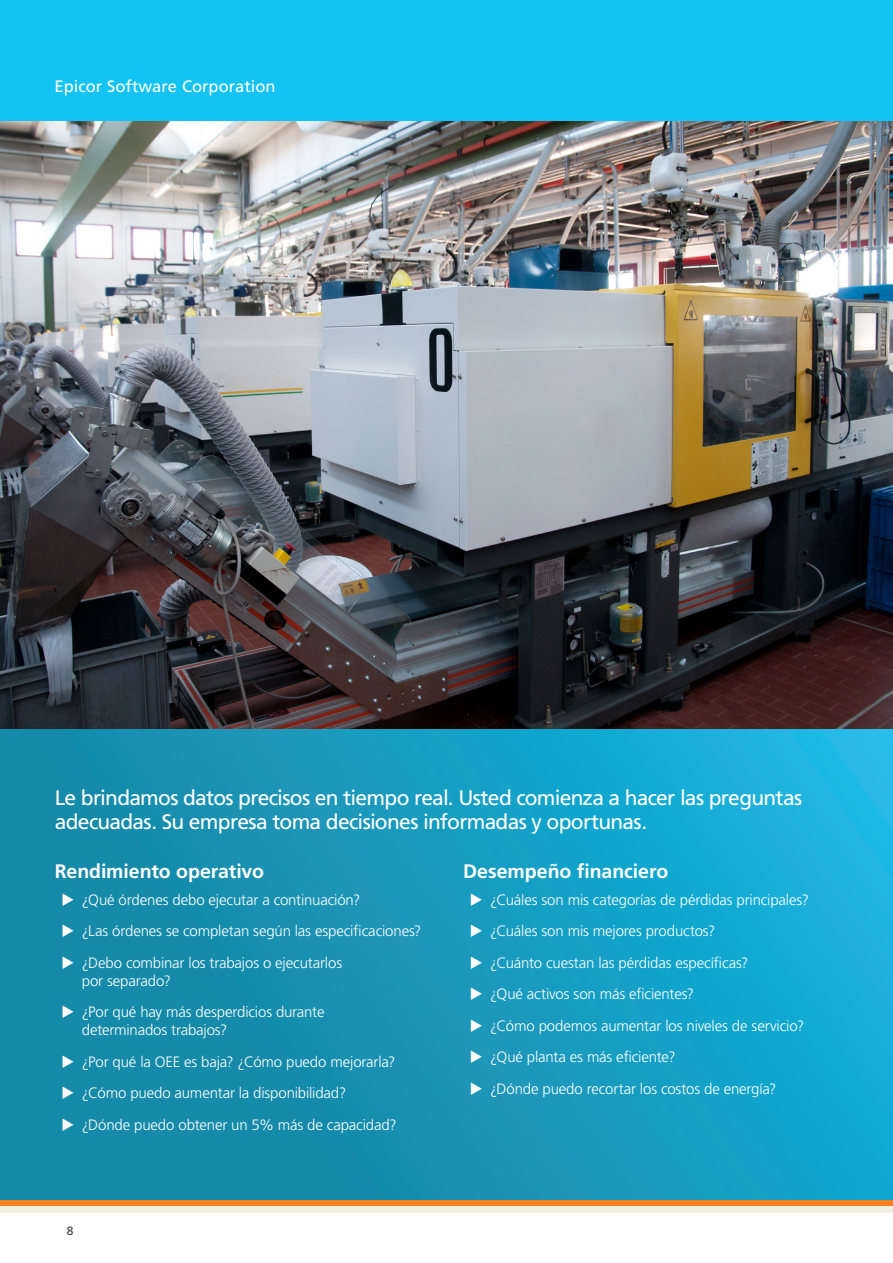
<style>
.page{position:relative;width:893px;height:1263px;background:#fff}
.page>*{position:absolute;margin:0;border:0;box-sizing:border-box;transform-origin:0 0}
.t1{font:21px/24px "Frutiger LT Std";letter-spacing:-.035em;color:#fff}
.t2{font:700 19.5px "Frutiger LT Std";letter-spacing:-.005em;color:#fff}
.t3{font:16.5px "Frutiger LT Std";color:#fff}
.t4{font:300 15px/18px "Frutiger LT Std";letter-spacing:-.01em;color:#fff}
.t5{font:12px "Frutiger LT Std";color:#3e3e3f}
</style>
<div class="page">
<img style="left:0;top:121px;width:893px;height:609px">
<div style="left:0;top:1199px;width:893px;height:7px;background:#f58220"></div>
<div style="left:0;top:1206px;width:893px;height:7px;background:#f1efe2"></div>
<div style="left:0;top:0;width:893px;height:121px;background:#12c3f4"></div>
<div style="left:0;top:730px;width:893px;height:469px;background:linear-gradient(to right,#1784a1,#17afd9)"></div>
<svg style="left:471px;top:893px;width:11px;height:12px"></svg>
<svg style="left:471px;top:924px;width:11px;height:13px"></svg>
<svg style="left:471px;top:956px;width:11px;height:12px"></svg>
<svg style="left:471px;top:987px;width:11px;height:13px"></svg>
<svg style="left:471px;top:1019px;width:11px;height:12px"></svg>
<svg style="left:471px;top:1050px;width:11px;height:13px"></svg>
<svg style="left:471px;top:1082px;width:11px;height:12px"></svg>
<svg style="left:63px;top:893px;width:11px;height:12px"></svg>
<svg style="left:63px;top:924px;width:11px;height:13px"></svg>
<svg style="left:63px;top:956px;width:11px;height:12px"></svg>
<svg style="left:63px;top:1005px;width:11px;height:13px"></svg>
<svg style="left:63px;top:1055px;width:11px;height:12px"></svg>
<svg style="left:63px;top:1086px;width:11px;height:13px"></svg>
<svg style="left:63px;top:1118px;width:11px;height:12px"></svg>
<p class="t3" style="left:55px;top:76px;width:222px">Epicor Software Corporation</p>
<p class="t1" style="left:55px;top:785px;width:749px">Le brindamos datos precisos en tiempo real. Usted comienza a hacer las preguntas adecuadas. Su empresa toma decisiones informadas y oportunas.</p>
<p class="t2" style="left:55px;top:860px;width:211px">Rendimiento operativo</p>
<p class="t4" style="left:82px;top:891px;width:280px">¿Qué órdenes debo ejecutar a continuación?</p>
<p class="t4" style="left:82px;top:922px;width:341px">¿Las órdenes se completan según las especificaciones?</p>
<p class="t4" style="left:82px;top:954px;width:262px">¿Debo combinar los trabajos o ejecutarlos por separado?</p>
<p class="t4" style="left:82px;top:1003px;width:244px">¿Por qué hay más desperdicios durante determinados trabajos?</p>
<p class="t4" style="left:82px;top:1053px;width:315px">¿Por qué la OEE es baja? ¿Cómo puedo mejorarla?</p>
<p class="t4" style="left:82px;top:1084px;width:266px">¿Cómo puedo aumentar la disponibilidad?</p>
<p class="t4" style="left:82px;top:1116px;width:316px">¿Dónde puedo obtener un 5% más de capacidad?</p>
<p class="t2" style="left:463px;top:860px;width:207px">Desempeño financiero</p>
<p class="t4" style="left:490px;top:891px;width:320px">¿Cuáles son mis categorías de pérdidas principales?</p>
<p class="t4" style="left:490px;top:922px;width:227px">¿Cuáles son mis mejores productos?</p>
<p class="t4" style="left:490px;top:954px;width:260px">¿Cuánto cuestan las pérdidas específicas?</p>
<p class="t4" style="left:490px;top:985px;width:205px">¿Qué activos son más eficientes?</p>
<p class="t4" style="left:490px;top:1017px;width:316px">¿Cómo podemos aumentar los niveles de servicio?</p>
<p class="t4" style="left:490px;top:1048px;width:187px">¿Qué planta es más eficiente?</p>
<p class="t4" style="left:490px;top:1080px;width:288px">¿Dónde puedo recortar los costos de energía?</p>
<p class="t5" style="left:67px;top:1224px;width:8px">8</p>
</div>
